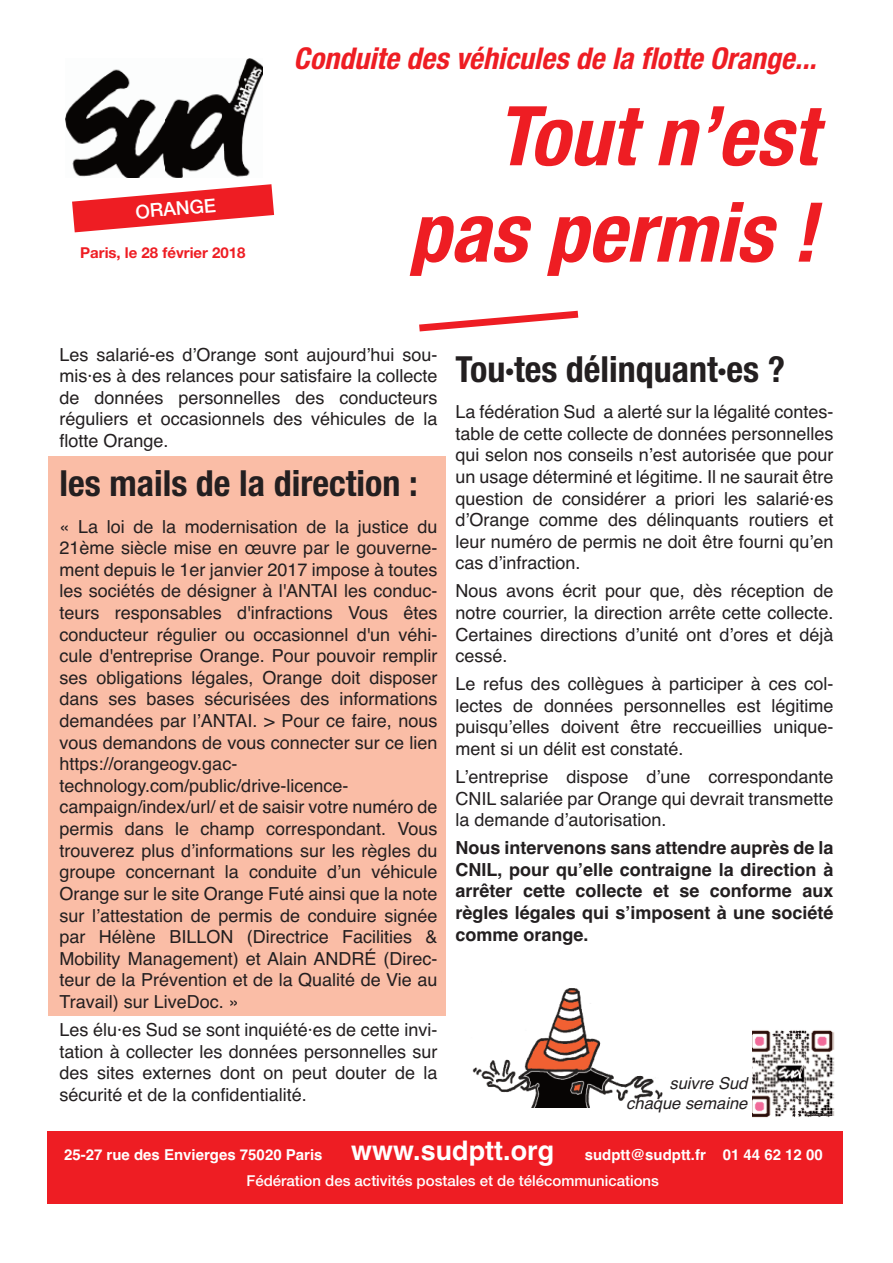
<style>
.page{position:relative;width:893px;height:1263px;background:#fff}
.page>*{position:absolute;margin:0;border:0;box-sizing:border-box;transform-origin:0 0}
.t1{font:italic 700 condensed 82.5px/96.4px "Helvetica Neue";color:#ee1d23;text-align:right}
.t2{font:700 condensed 36px "Helvetica Neue";color:#231f20}
.t3{font:italic 700 condensed 30px "Helvetica Neue";color:#ee1d23}
.t4{font:700 27px "Helvetica";color:#fff}
.t5{font:500 19.05px "Helvetica Neue";color:#fff}
.t6{font:18px/21.6px "Helvetica";color:#231f20;text-align:justify}
.t7{font:700 18px/21.6px "Helvetica";color:#231f20;text-align:justify}
.t8{font:italic 16.5px/19.8px "Helvetica";color:#231f20;text-align:right}
.t9{font:700 15px "Helvetica";color:#fff}
.t10{font:500 15px "Helvetica Neue";color:#fff}
.t11{font:700 15px "Helvetica Neue";color:#ee1d23}
</style>
<div class="page">
<div style="left:48px;top:456px;width:398px;height:560px;background:#fabda6"></div>
<img style="left:65px;top:58px;width:198px;height:120px">
<svg style="left:72px;top:184px;width:202px;height:48px"></svg>
<svg style="left:419px;top:311px;width:159px;height:20px"></svg>
<div style="left:47px;top:1130px;width:796px;height:73px;background:#ee1d23"></div>
<img style="left:472px;top:988px;width:191px;height:119px">
<img style="left:752px;top:1030px;width:83px;height:88px">
<p class="t5" style="left:134px;top:197px;width:82px;rotate:-5deg">ORANGE</p>
<p class="t11" style="left:80px;top:239px;width:167px">Paris, le 28 février 2018</p>
<h3 class="t3" style="left:294px;top:33px;width:534px">Conduite des véhicules de la flotte Orange...</h3>
<h1 class="t1" style="left:409px;top:82px;width:436px">Tout n’est pas permis !</h1>
<p class="t6" style="left:60px;top:344px;width:379px">Les salarié-es d’Orange sont aujourd’hui sou&shy;mis·es à des relances pour satisfaire la collecte de données personnelles des conducteurs réguliers et occasionnels des véhicules de la flotte Orange.</p>
<h2 class="t2" style="left:60px;top:453px;width:360px">les mails de la direction :</h2>
<p class="t6" style="left:60px;top:516px;width:379px;text-align:left">« La loi de la modernisation de la justice du 21ème siècle mise en œuvre par le gouverne&shy;ment depuis le 1er janvier 2017 impose à toutes les sociétés de désigner à l'ANTAI les conduc&shy;teurs responsables d'infractions Vous êtes conducteur régulier ou occasionnel d'un véhi&shy;cule d'entreprise Orange. Pour pouvoir remplir ses obligations légales, Orange doit disposer dans ses bases sécurisées des informations demandées par l’ANTAI. &gt; Pour ce faire, nous vous demandons de vous connecter sur ce lien https://orangeogv.gac&shy;technology.com/public/drive-licence&shy;campaign/index/url/ et de saisir votre numéro de permis dans le champ correspondant. Vous trouverez plus d’informations sur les règles du groupe concernant la conduite d’un véhicule Orange sur le site Orange Futé ainsi que la note sur l’attestation de permis de conduire signée par Hélène BILLON (Directrice Facilities &amp; Mobility Management) et Alain ANDRÉ (Direc&shy;teur de la Prévention et de la Qualité de Vie au Travail) sur LiveDoc. »</p>
<p class="t6" style="left:60px;top:1019px;width:379px">Les élu·es Sud se sont inquiété·es de cette invi&shy;tation à collecter les données personnelles sur des sites externes dont on peut douter de la sécurité et de la confidentialité.</p>
<h2 class="t2" style="left:455px;top:339px;width:331px">Tou·tes délinquant·es ?</h2>
<p class="t6" style="left:455px;top:401px;width:379px">La fédération Sud a alerté sur la légalité contes&shy;table de cette collecte de données personnelles qui selon nos conseils n’est autorisée que pour un usage déterminé et légitime. Il ne saurait être question de considérer a priori les salarié·es d’Orange comme des délinquants routiers et leur numéro de permis ne doit être fourni qu’en cas d’infraction.</p>
<p class="t6" style="left:455px;top:580px;width:379px">Nous avons écrit pour que, dès réception de notre courrier, la direction arrête cette collecte.<br>Certaines directions d’unité ont d’ores et déjà cessé.</p>
<p class="t6" style="left:455px;top:673px;width:379px">Le refus des collègues à participer à ces col&shy;lectes de données personnelles est légitime puisqu’elles doivent être reccueillies unique&shy;ment si un délit est constaté.</p>
<p class="t6" style="left:455px;top:766px;width:379px">L’entreprise dispose d’une correspondante CNIL salariée par Orange qui devrait transmette la demande d’autorisation.</p>
<p class="t7" style="left:455px;top:837px;width:379px">Nous intervenons sans attendre auprès de la CNIL, pour qu’elle contraigne la direction à arrêter cette collecte et se conforme aux règles légales qui s’imposent à une société comme orange.</p>
<p class="t8" style="left:626px;top:1073px;width:123px">suivre Sud chaque semaine</p>
<h3 class="t4" style="left:351px;top:1135px;width:204px">www.sudptt.org</h3>
<p class="t10" style="left:247px;top:1169px;width:414px">Fédération des activités postales et de télécommunications</p>
<p class="t9" style="left:64px;top:1145px;width:260px">25-27 rue des Envierges 75020 Paris</p>
<p class="t9" style="left:585px;top:1145px;width:240px">sudptt@sudptt.fr 01 44 62 12 00</p>
</div>
